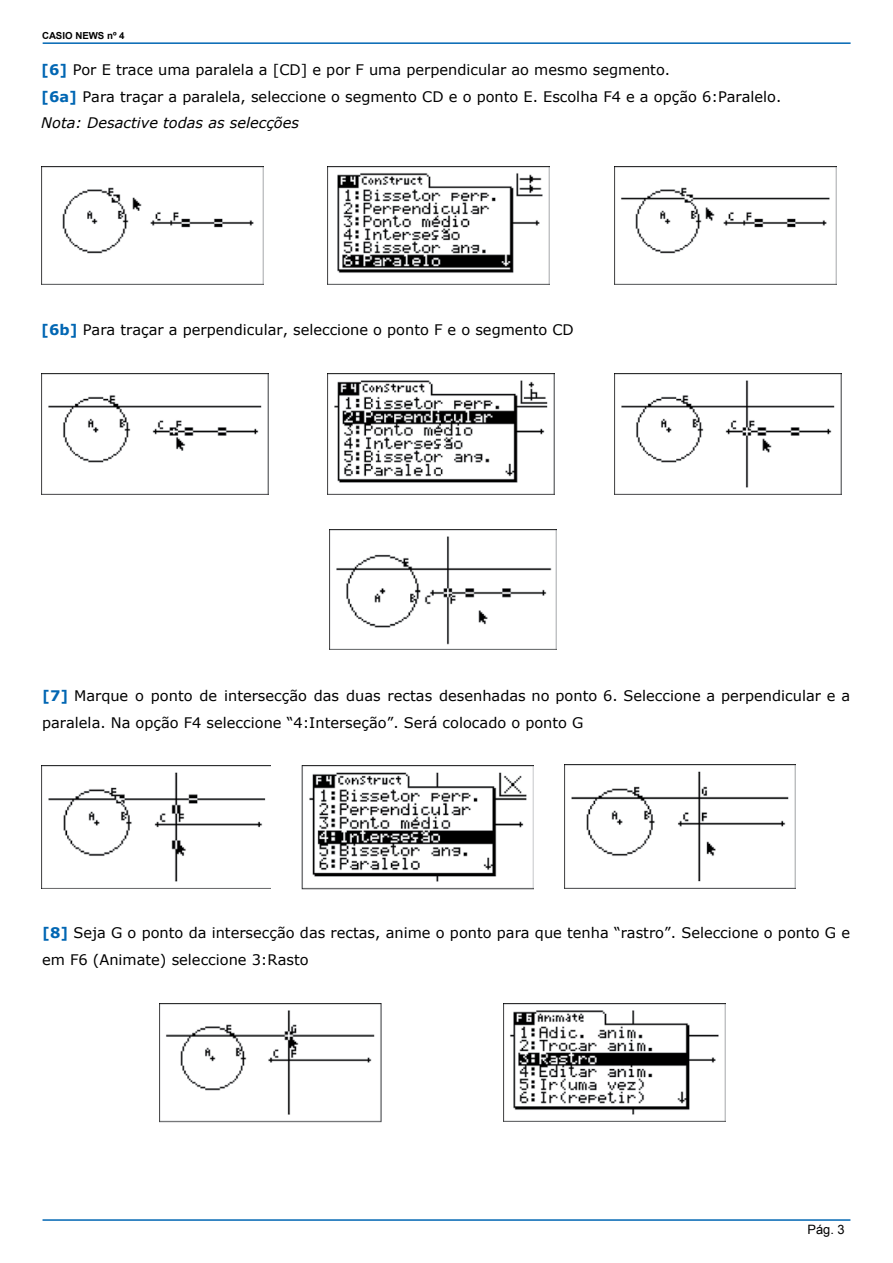
<style>
.page{position:relative;width:893px;height:1263px;background:#fff}
.page>*{position:absolute;margin:0;border:0;box-sizing:border-box;transform-origin:0 0}
.t1{font:14.55px/26.5px "Verdana";color:#000}
.t2{font:12.9px "Arial";color:#000}
.t3{font:700 9.75px "Arial";color:#000}
.s1{font-weight:700;color:#0066b3}
.s2{font-style:italic}
</style>
<div class="page">
<hr style="left:43px;top:1219px;width:807px;height:2px;background:#0066b3">
<hr style="left:43px;top:42px;width:808px;height:2px;background:#0066b3">
<img style="left:41px;top:167px;width:222px;height:118px">
<img style="left:328px;top:167px;width:222px;height:118px">
<img style="left:614px;top:167px;width:222px;height:118px">
<img style="left:41px;top:373px;width:227px;height:121px">
<img style="left:328px;top:373px;width:227px;height:121px">
<img style="left:614px;top:373px;width:227px;height:121px">
<img style="left:330px;top:529px;width:226px;height:121px">
<img style="left:41px;top:765px;width:230px;height:123px">
<img style="left:301px;top:765px;width:232px;height:125px">
<img style="left:564px;top:765px;width:231px;height:123px">
<img style="left:160px;top:1003px;width:222px;height:120px">
<img style="left:504px;top:1003px;width:222px;height:118px">
<p class="t3" style="left:42px;top:29px;width:84px">CASIO NEWS nº 4</p>
<p class="t1" style="left:41px;top:56px;width:742px"><span class="s1">[6]</span> Por E trace uma paralela a [CD] e por F uma perpendicular ao mesmo segmento.<br><span class="s1">[6a]</span> Para traçar a paralela, seleccione o segmento CD e o ponto E. Escolha F4 e a opção 6:Paralelo.<br><span class="s2">Nota: Desactive todas as selecções</span></p>
<p class="t1" style="left:41px;top:316px;width:534px"><span class="s1">[6b]</span> Para traçar a perpendicular, seleccione o ponto F e o segmento CD</p>
<p class="t1" style="left:42px;top:682px;width:809px;line-height:27px"><span class="s1">[7]</span> Marque o ponto de intersecção das duas rectas desenhadas no ponto 6. Seleccione a perpendicular e a paralela. Na opção F4 seleccione “4:Interseção”. Será colocado o ponto G</p>
<p class="t1" style="left:42px;top:919px;width:810px;line-height:27px"><span class="s1">[8]</span> Seja G o ponto da intersecção das rectas, anime o ponto para que tenha “rastro”. Seleccione o ponto G e em F6 (Animate) seleccione 3:Rasto</p>
<p class="t2" style="left:807px;top:1221px;width:39px">Pág. 3</p>
</div>
